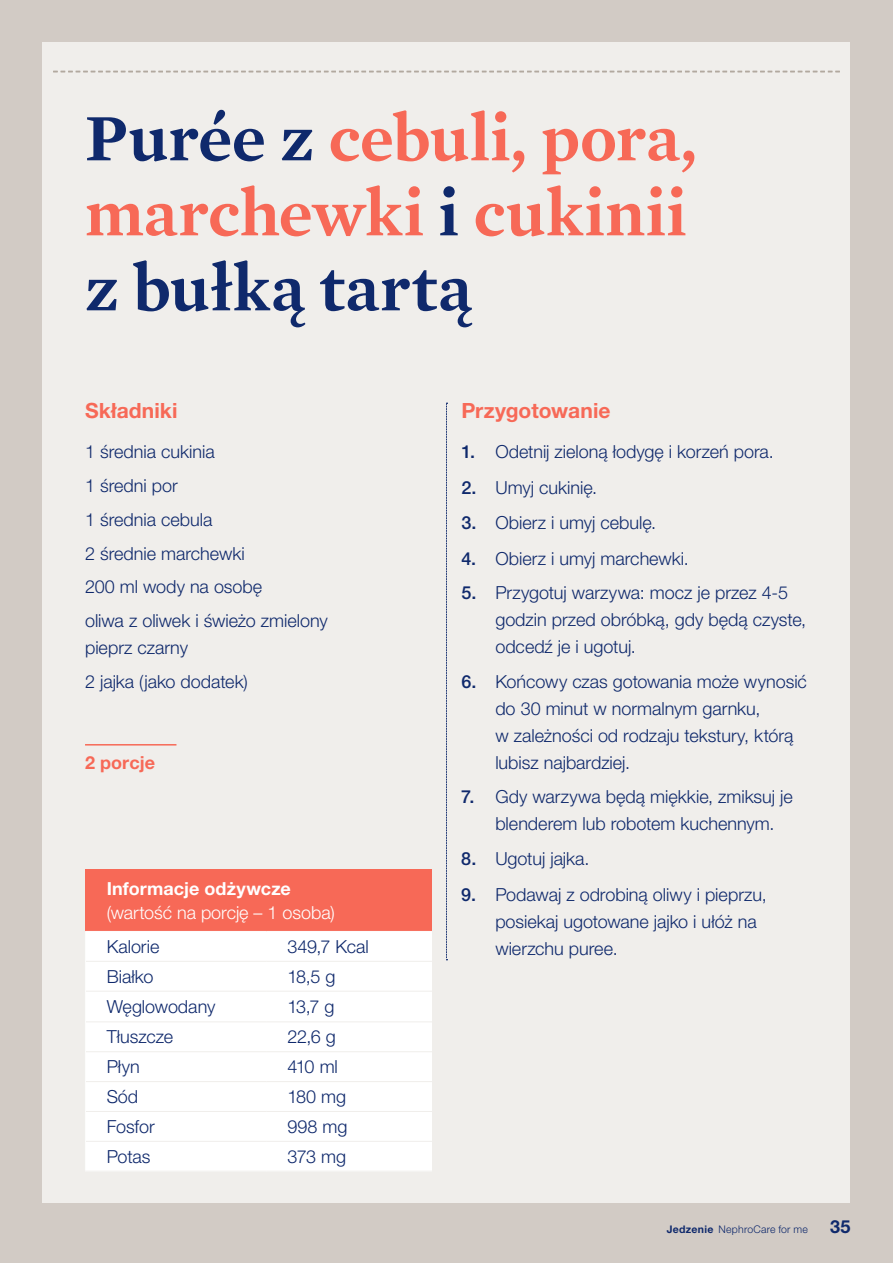
<style>
.page{position:relative;width:893px;height:1263px;background:#d2cbc5}
.page>*{position:absolute;margin:0;border:0;box-sizing:border-box;transform-origin:0 0}
.t1{font:600 67.5px/75px "Mercury Text G1";color:#f76957}
.t2{font:700 21px "Helvetica Neue LT Pro";letter-spacing:.005em;color:#f76957}
.t3{font:300 18px/27px "Helvetica Neue LT Pro";color:#0f296c}
.t4{font:300 18px "Helvetica Neue LT Pro";letter-spacing:-.005em;color:#fff}
.t5{font:700 18px "Helvetica Neue LT Pro";letter-spacing:.005em;color:#fff}
.t6{font:700 18px "Helvetica Neue LT Pro";letter-spacing:.005em;color:#f76957}
.t7{font:700 18px "Helvetica Neue LT Pro";color:#0f296c}
.t8{font:300 10.5px "Helvetica Neue LT Pro";letter-spacing:.02em;color:#0f296c}
.s1{color:#0f296c}
.s2{font-weight:500}
.s3{font-weight:700}
</style>
<div class="page">
<div style="left:43px;top:43px;width:807px;height:1160px;background:#f0eeeb"></div>
<svg style="left:53px;top:71px;width:787px;height:1px"></svg>
<hr style="left:85px;top:744px;width:91px;height:1px;background:#f76957">
<svg style="left:446px;top:403px;width:1px;height:557px"></svg>
<div style="left:85px;top:869px;width:347px;height:62px;background:#f76957"></div>
<div style="left:86px;top:932px;width:346px;height:239px;background:#fff"></div>
<hr style="left:86px;top:961px;width:180px;height:1px;background:#f0eeeb">
<hr style="left:266px;top:961px;width:166px;height:1px;background:#f0eeeb">
<hr style="left:86px;top:991px;width:180px;height:1px;background:#f0eeeb">
<hr style="left:266px;top:991px;width:166px;height:1px;background:#f0eeeb">
<hr style="left:86px;top:1021px;width:180px;height:1px;background:#f0eeeb">
<hr style="left:266px;top:1021px;width:166px;height:1px;background:#f0eeeb">
<hr style="left:86px;top:1051px;width:180px;height:1px;background:#f0eeeb">
<hr style="left:266px;top:1051px;width:166px;height:1px;background:#f0eeeb">
<hr style="left:86px;top:1081px;width:180px;height:1px;background:#f0eeeb">
<hr style="left:266px;top:1081px;width:166px;height:1px;background:#f0eeeb">
<hr style="left:86px;top:1111px;width:180px;height:1px;background:#f0eeeb">
<hr style="left:266px;top:1111px;width:166px;height:1px;background:#f0eeeb">
<hr style="left:86px;top:1141px;width:180px;height:1px;background:#f0eeeb">
<hr style="left:266px;top:1141px;width:166px;height:1px;background:#f0eeeb">
<hr style="left:85px;top:931px;width:181px;height:1px;background:#fff">
<hr style="left:266px;top:931px;width:166px;height:1px;background:#fff">
<svg style="left:85px;top:932px;width:1px;height:29px"></svg>
<hr style="left:85px;top:961px;width:1px;height:30px;background:#fcfcfb">
<hr style="left:85px;top:991px;width:1px;height:31px;background:#fcfcfb">
<hr style="left:85px;top:1022px;width:1px;height:30px;background:#fcfcfb">
<svg style="left:85px;top:1052px;width:1px;height:29px"></svg>
<hr style="left:85px;top:1081px;width:1px;height:30px;background:#fcfcfb">
<hr style="left:85px;top:1111px;width:1px;height:30px;background:#fcfcfb">
<hr style="left:85px;top:1141px;width:1px;height:30px;background:#fcfcfb">
<h1 class="t1" style="left:85px;top:97px;width:613px"><span class="s1">Purée z</span> cebuli, pora, marchewki <span class="s1">i</span> cukinii <span class="s1">z bułką tartą</span></h1>
<p class="t2" style="left:85px;top:397px;width:94px">Składniki</p>
<p class="t3" style="left:85px;top:435px;width:244px;line-height:33.8px">1 średnia cukinia<br>1 średni por<br>1 średnia cebula<br>2 średnie marchewki<br>200 ml wody na osobę<br>oliwa z oliwek i świeżo zmielony</p>
<p class="t3" style="left:85px;top:630px;width:164px;line-height:33.8px">pieprz czarny<br>2 jajka (jako dodatek)</p>
<p class="t6" style="left:85px;top:751px;width:72px">2 porcje</p>
<p class="t5" style="left:107px;top:877px;width:186px">Informacje odżywcze</p>
<p class="t4" style="left:107px;top:901px;width:230px">(wartość na porcję – 1 osoba)</p>
<p class="t3" style="left:107px;top:932px;width:54px">Kalorie</p>
<p class="t3" style="left:287px;top:932px;width:83px">349,7 Kcal</p>
<p class="t3" style="left:107px;top:962px;width:48px">Białko</p>
<p class="t3" style="left:287px;top:962px;width:50px">18,5 g</p>
<p class="t3" style="left:107px;top:993px;width:110px">Węglowodany</p>
<p class="t3" style="left:287px;top:993px;width:49px">13,7 g</p>
<p class="t3" style="left:107px;top:1023px;width:68px">Tłuszcze</p>
<p class="t3" style="left:287px;top:1023px;width:50px">22,6 g</p>
<p class="t3" style="left:107px;top:1053px;width:35px">Płyn</p>
<p class="t3" style="left:287px;top:1053px;width:52px">410 ml</p>
<p class="t3" style="left:107px;top:1083px;width:33px">Sód</p>
<p class="t3" style="left:287px;top:1083px;width:60px">180 mg</p>
<p class="t3" style="left:107px;top:1112px;width:49px">Fosfor</p>
<p class="t3" style="left:287px;top:1112px;width:62px">998 mg</p>
<p class="t3" style="left:107px;top:1142px;width:45px">Potas</p>
<p class="t3" style="left:287px;top:1142px;width:60px">373 mg</p>
<p class="t2" style="left:461px;top:397px;width:151px">Przygotowanie</p>
<p class="t3" style="left:461px;top:438px;width:314px"><span class="s2">1.</span> Odetnij zieloną łodygę i korzeń pora.</p>
<p class="t3" style="left:461px;top:474px;width:137px"><span class="s2">2.</span> Umyj cukinię.</p>
<p class="t3" style="left:461px;top:509px;width:196px"><span class="s2">3.</span> Obierz i umyj cebulę.</p>
<p class="t3" style="left:461px;top:545px;width:229px"><span class="s2">4.</span> Obierz i umyj marchewki.</p>
<p class="t3" style="left:495px;top:578px;width:312px;text-indent:-34px"><span class="s2">5.</span> Przygotuj warzywa: mocz je przez 4-5 godzin przed obróbką, gdy będą czyste, odcedź je i ugotuj.</p>
<p class="t3" style="left:495px;top:668px;width:313px;text-indent:-34px"><span class="s2">6.</span> Końcowy czas gotowania może wynosić do 30 minut w normalnym garnku,<br>w zależności od rodzaju tekstury, którą lubisz najbardziej.</p>
<p class="t3" style="left:495px;top:783px;width:299px;text-indent:-34px"><span class="s2">7.</span> Gdy warzywa będą miękkie, zmiksuj je blenderem lub robotem kuchennym.</p>
<p class="t3" style="left:461px;top:845px;width:130px"><span class="s2">8.</span> Ugotuj jajka.</p>
<p class="t3" style="left:495px;top:881px;width:273px;text-indent:-34px"><span class="s2">9.</span> Podawaj z odrobiną oliwy i pieprzu, posiekaj ugotowane jajko i ułóż na wierzchu puree.</p>
<p class="t8" style="left:667px;top:1223px;width:143px"><span class="s3">Jedzenie</span> NephroCare for me</p>
<p class="t7" style="left:830px;top:1215px;width:22px">35</p>
</div>
